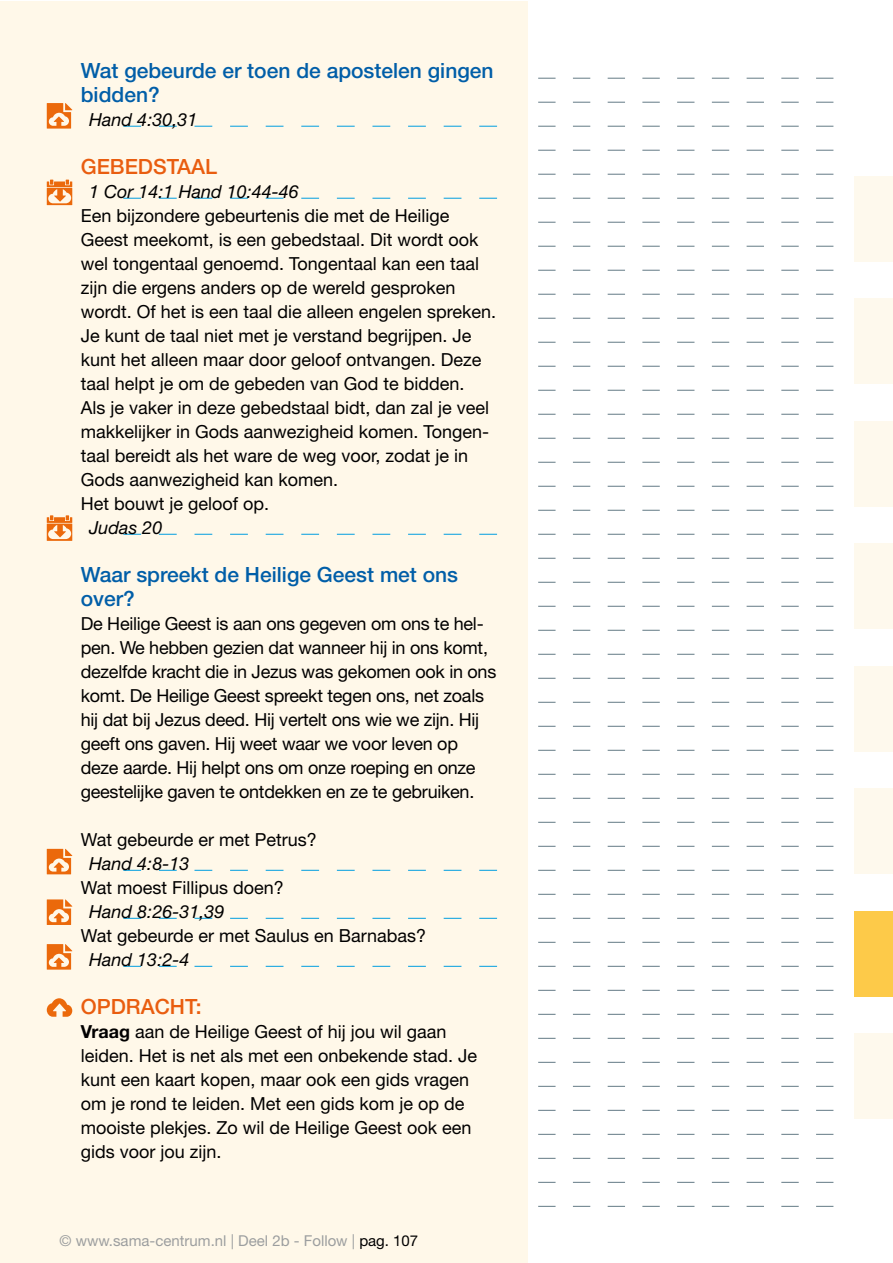
<style>
.page{position:relative;width:893px;height:1263px;background:#fff}
.page>*{position:absolute;margin:0;border:0;box-sizing:border-box;transform-origin:0 0}
.t1{font:500 21px/24px "Helvetica Neue LT";color:#005ea8}
.t2{font:500 21px "Helvetica Neue LT";color:#e95d0f}
.t3{font:18px/24px "Helvetica Neue LT";color:#000}
.t4{font:italic 18px "Helvetica Neue LT";color:#000}
.t5{font:15px "Helvetica Neue LT";color:#9c9e9f}
.s1{font-weight:700}
.s2{color:#000}
</style>
<div class="page">
<svg style="left:527px;top:78px;width:306px;height:1px"></svg>
<svg style="left:527px;top:102px;width:306px;height:1px"></svg>
<svg style="left:527px;top:126px;width:306px;height:1px"></svg>
<svg style="left:527px;top:150px;width:306px;height:1px"></svg>
<svg style="left:527px;top:174px;width:306px;height:1px"></svg>
<svg style="left:527px;top:198px;width:306px;height:1px"></svg>
<svg style="left:527px;top:222px;width:306px;height:1px"></svg>
<svg style="left:527px;top:246px;width:306px;height:1px"></svg>
<svg style="left:527px;top:270px;width:306px;height:1px"></svg>
<svg style="left:527px;top:294px;width:306px;height:1px"></svg>
<svg style="left:527px;top:318px;width:306px;height:1px"></svg>
<svg style="left:527px;top:342px;width:306px;height:1px"></svg>
<svg style="left:527px;top:366px;width:306px;height:1px"></svg>
<svg style="left:527px;top:390px;width:306px;height:1px"></svg>
<svg style="left:527px;top:414px;width:306px;height:1px"></svg>
<svg style="left:527px;top:438px;width:306px;height:1px"></svg>
<svg style="left:527px;top:462px;width:306px;height:1px"></svg>
<svg style="left:527px;top:486px;width:306px;height:1px"></svg>
<svg style="left:527px;top:510px;width:306px;height:1px"></svg>
<svg style="left:527px;top:534px;width:306px;height:1px"></svg>
<svg style="left:527px;top:558px;width:306px;height:1px"></svg>
<svg style="left:527px;top:582px;width:306px;height:1px"></svg>
<svg style="left:527px;top:606px;width:306px;height:1px"></svg>
<svg style="left:527px;top:630px;width:306px;height:1px"></svg>
<svg style="left:527px;top:654px;width:306px;height:1px"></svg>
<svg style="left:527px;top:678px;width:306px;height:1px"></svg>
<svg style="left:527px;top:702px;width:306px;height:1px"></svg>
<svg style="left:527px;top:726px;width:306px;height:1px"></svg>
<svg style="left:527px;top:750px;width:306px;height:1px"></svg>
<svg style="left:527px;top:774px;width:306px;height:1px"></svg>
<svg style="left:527px;top:798px;width:306px;height:1px"></svg>
<svg style="left:527px;top:822px;width:306px;height:1px"></svg>
<svg style="left:527px;top:846px;width:306px;height:1px"></svg>
<svg style="left:527px;top:870px;width:306px;height:1px"></svg>
<svg style="left:527px;top:894px;width:306px;height:1px"></svg>
<svg style="left:527px;top:918px;width:306px;height:1px"></svg>
<svg style="left:527px;top:942px;width:306px;height:1px"></svg>
<svg style="left:527px;top:966px;width:306px;height:1px"></svg>
<svg style="left:527px;top:990px;width:306px;height:1px"></svg>
<svg style="left:527px;top:1014px;width:306px;height:1px"></svg>
<svg style="left:527px;top:1038px;width:306px;height:1px"></svg>
<svg style="left:527px;top:1062px;width:306px;height:1px"></svg>
<svg style="left:527px;top:1086px;width:306px;height:1px"></svg>
<svg style="left:527px;top:1110px;width:306px;height:1px"></svg>
<svg style="left:527px;top:1134px;width:306px;height:1px"></svg>
<svg style="left:527px;top:1158px;width:306px;height:1px"></svg>
<svg style="left:527px;top:1182px;width:306px;height:1px"></svg>
<svg style="left:527px;top:1206px;width:306px;height:1px"></svg>
<div style="left:0;top:1px;width:527px;height:1262px;background:#fff8e9"></div>
<svg style="left:123px;top:126px;width:374px;height:1px"></svg>
<svg style="left:123px;top:198px;width:374px;height:1px"></svg>
<svg style="left:123px;top:534px;width:374px;height:1px"></svg>
<svg style="left:123px;top:870px;width:374px;height:1px"></svg>
<svg style="left:123px;top:918px;width:374px;height:1px"></svg>
<svg style="left:123px;top:966px;width:374px;height:1px"></svg>
<div style="left:855px;top:176px;width:37px;height:85px;background:#fef9ed"></div>
<div style="left:855px;top:299px;width:37px;height:85px;background:#fef9ed"></div>
<div style="left:855px;top:421px;width:37px;height:85px;background:#fef9ed"></div>
<div style="left:855px;top:544px;width:37px;height:85px;background:#fef9ed"></div>
<div style="left:855px;top:666px;width:37px;height:85px;background:#fef9ed"></div>
<div style="left:855px;top:789px;width:37px;height:85px;background:#fef9ed"></div>
<div style="left:855px;top:1034px;width:37px;height:85px;background:#fef9ed"></div>
<div style="left:855px;top:911px;width:37px;height:85px;background:#fdca49"></div>
<svg style="left:47px;top:103px;width:25px;height:26px"></svg>
<svg style="left:47px;top:180px;width:25px;height:25px"></svg>
<svg style="left:47px;top:515px;width:25px;height:26px"></svg>
<svg style="left:47px;top:849px;width:25px;height:25px"></svg>
<svg style="left:47px;top:899px;width:25px;height:26px"></svg>
<svg style="left:47px;top:944px;width:25px;height:26px"></svg>
<svg style="left:47px;top:998px;width:25px;height:19px"></svg>
<p class="t1" style="left:81px;top:58px;width:414px">Wat gebeurde er toen de apostelen gingen bidden?</p>
<p class="t4" style="left:89px;top:109px;width:110px">Hand 4:30,31</p>
<p class="t2" style="left:81px;top:154px;width:138px">GEBEDSTAAL</p>
<p class="t4" style="left:89px;top:181px;width:211px">1 Cor 14:1 Hand 10:44-46</p>
<p class="t3" style="left:81px;top:203px;width:417px">Een bijzondere gebeurtenis die met de Heilige Geest meekomt, is een gebedstaal. Dit wordt ook wel tongentaal genoemd. Tongentaal kan een taal zijn die ergens anders op de wereld gesproken wordt. Of het is een taal die alleen engelen spreken.<br>Je kunt de taal niet met je verstand begrijpen. Je kunt het alleen maar door geloof ontvangen. Deze taal helpt je om de gebeden van God te bidden.<br>Als je vaker in deze gebedstaal bidt, dan zal je veel makkelijker in Gods aanwezigheid komen. Tongen&shy;taal bereidt als het ware de weg voor, zodat je in Gods aanwezigheid kan komen.<br>Het bouwt je geloof op.</p>
<p class="t4" style="left:89px;top:517px;width:75px">Judas 20</p>
<p class="t1" style="left:81px;top:562px;width:379px">Waar spreekt de Heilige Geest met ons over?</p>
<p class="t3" style="left:81px;top:611px;width:417px">De Heilige Geest is aan ons gegeven om ons te hel&shy;pen. We hebben gezien dat wanneer hij in ons komt, dezelfde kracht die in Jezus was gekomen ook in ons komt. De Heilige Geest spreekt tegen ons, net zoals hij dat bij Jezus deed. Hij vertelt ons wie we zijn. Hij geeft ons gaven. Hij weet waar we voor leven op deze aarde. Hij helpt ons om onze roeping en onze geestelijke gaven te ontdekken en ze te gebruiken.</p>
<p class="t3" style="left:81px;top:827px;width:238px">Wat gebeurde er met Petrus?</p>
<p class="t4" style="left:89px;top:853px;width:102px">Hand 4:8-13</p>
<p class="t3" style="left:81px;top:875px;width:205px">Wat moest Fillipus doen?</p>
<p class="t4" style="left:89px;top:901px;width:137px">Hand 8:26-31,39</p>
<p class="t3" style="left:81px;top:923px;width:347px">Wat gebeurde er met Saulus en Barnabas?</p>
<p class="t4" style="left:89px;top:949px;width:102px">Hand 13:2-4</p>
<p class="t2" style="left:81px;top:994px;width:122px">OPDRACHT:</p>
<p class="t3" style="left:81px;top:1019px;width:398px"><span class="s1">Vraag</span> aan de Heilige Geest of hij jou wil gaan leiden. Het is net als met een onbekende stad. Je kunt een kaart kopen, maar ook een gids vragen om je rond te leiden. Met een gids kom je op de mooiste plekjes. Zo wil de Heilige Geest ook een gids voor jou zijn.</p>
<p class="t5" style="left:60px;top:1231px;width:360px">© www.sama-centrum.nl | Deel 2b - Follow | <span class="s2">pag. 107</span></p>
</div>
